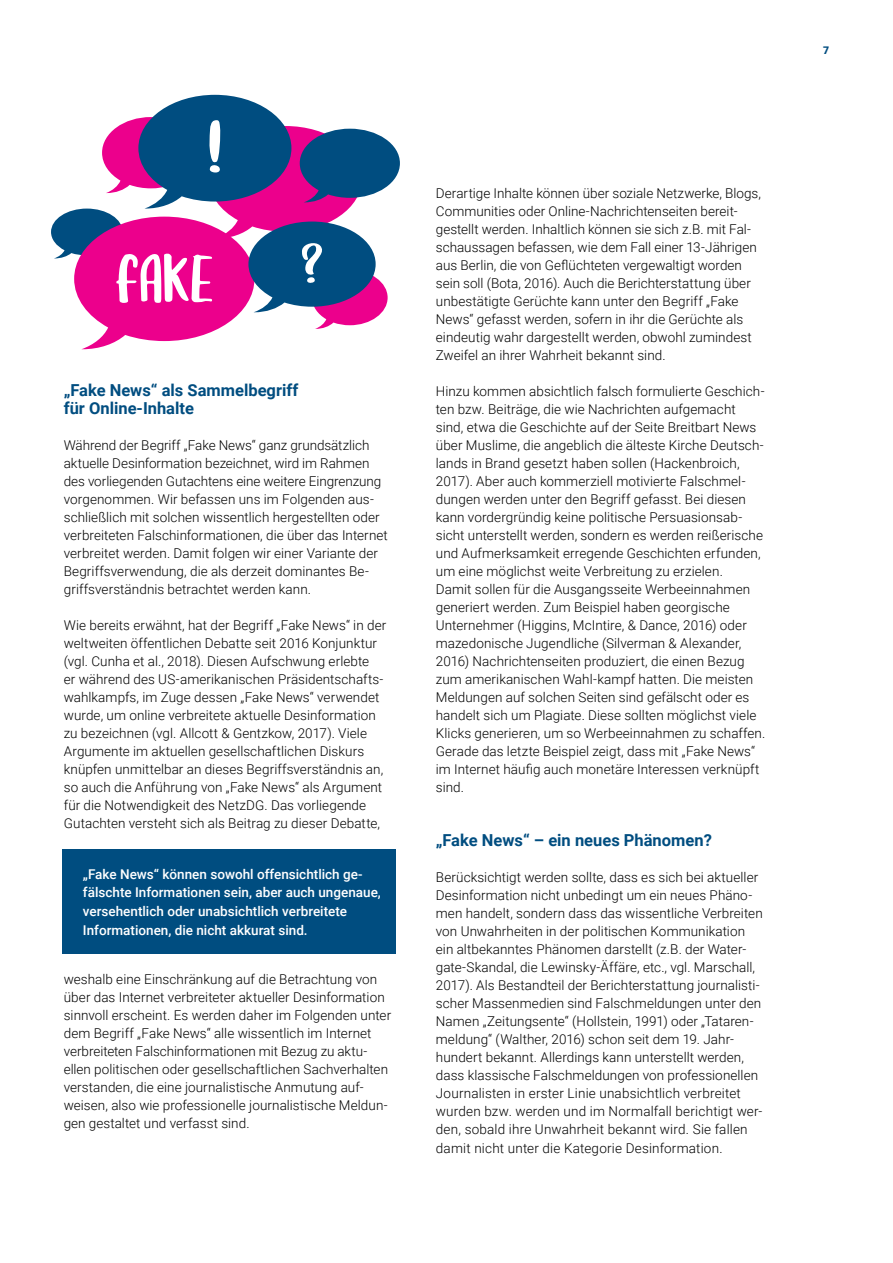
<style>
.page{position:relative;width:893px;height:1263px;background:#fff}
.page>*{position:absolute;margin:0;border:0;box-sizing:border-box;transform-origin:0 0}
.t1{font:75px "Amore";color:#fff}
.t2{font:67.5px "Amore";color:#fff}
.t3{font:57px "Amore";color:#fff}
.t4{font:700 16.5px/18px "Roboto";color:#004d80}
.t5{font:300 13.5px/18px "Roboto";letter-spacing:.005em;color:#000}
.t6{font:500 13.5px/18.8px "Roboto";color:#fff}
.t7{font:900 10.5px "Roboto";color:#004d80}
</style>
<div class="page">
<div style="left:62px;top:849px;width:333px;height:105px;background:#004d80"></div>
<svg style="left:51px;top:95px;width:349px;height:254px"></svg>
<h1 class="t1" style="left:208px;top:122px;width:15px">!</h1>
<h2 class="t2" style="left:115px;top:258px;width:100px">FAKE</h2>
<h3 class="t3" style="left:301px;top:245px;width:24px">?</h3>
<p class="t4" style="left:64px;top:380px;width:236px">„Fake News“ als Sammelbegriff für Online-Inhalte</p>
<p class="t5" style="left:64px;top:436px;width:326px">Während der Begriff „Fake News“ ganz grundsätzlich aktuelle Desinformation bezeichnet, wird im Rahmen des vorliegenden Gutachtens eine weitere Eingrenzung vorgenommen. Wir befassen uns im Folgenden aus&shy;schließlich mit solchen wissentlich hergestellten oder verbreiteten Falschinformationen, die über das Internet verbreitet werden. Damit folgen wir einer Variante der Begriffsverwendung, die als derzeit dominantes Be&shy;griffsverständnis betrachtet werden kann.</p>
<p class="t5" style="left:64px;top:616px;width:324px">Wie bereits erwähnt, hat der Begriff „Fake News“ in der weltweiten öffentlichen Debatte seit 2016 Konjunktur (vgl. Cunha et al., 2018). Diesen Aufschwung erlebte<br>er während des US-amerikanischen Präsidentschafts&shy;wahlkampfs, im Zuge dessen „Fake News“ verwendet wurde, um online verbreitete aktuelle Desinformation zu bezeichnen (vgl. Allcott &amp; Gentzkow, 2017). Viele Argumente im aktuellen gesellschaftlichen Diskurs knüpfen unmittelbar an dieses Begriffsverständnis an, so auch die Anführung von „Fake News“ als Argument für die Notwendigkeit des NetzDG. Das vorliegende Gutachten versteht sich als Beitrag zu dieser Debatte,</p>
<p class="t6" style="left:83px;top:864px;width:299px">„Fake News“ können sowohl offensichtlich ge&shy;fälschte Informationen sein, aber auch ungenaue, versehentlich oder unabsichtlich verbreitete Informationen, die nicht akkurat sind.</p>
<p class="t5" style="left:64px;top:969px;width:329px">weshalb eine Einschränkung auf die Betrachtung von über das Internet verbreiteter aktueller Desinformation sinnvoll erscheint. Es werden daher im Folgenden unter dem Begriff „Fake News“ alle wissentlich im Internet verbreiteten Falschinformationen mit Bezug zu aktu&shy;ellen politischen oder gesellschaftlichen Sachverhalten verstanden, die eine journalistische Anmutung auf&shy;weisen, also wie professionelle journalistische Meldun&shy;gen gestaltet und verfasst sind.</p>
<p class="t5" style="left:436px;top:184px;width:327px">Derartige Inhalte können über soziale Netzwerke, Blogs, Communities oder Online-Nachrichtenseiten bereit&shy;gestellt werden. Inhaltlich können sie sich z.B. mit Fal&shy;schaussagen befassen, wie dem Fall einer 13-Jährigen aus Berlin, die von Geflüchteten vergewaltigt worden sein soll (Bota, 2016). Auch die Berichterstattung über unbestätigte Gerüchte kann unter den Begriff „Fake News“ gefasst werden, sofern in ihr die Gerüchte als eindeutig wahr dargestellt werden, obwohl zumindest Zweifel an ihrer Wahrheit bekannt sind.</p>
<p class="t5" style="left:436px;top:382px;width:331px">Hinzu kommen absichtlich falsch formulierte Geschich&shy;ten bzw. Beiträge, die wie Nachrichten aufgemacht sind, etwa die Geschichte auf der Seite Breitbart News über Muslime, die angeblich die älteste Kirche Deutsch&shy;lands in Brand gesetzt haben sollen (Hackenbroich, 2017). Aber auch kommerziell motivierte Falschmel&shy;dungen werden unter den Begriff gefasst. Bei diesen kann vordergründig keine politische Persuasionsab&shy;sicht unterstellt werden, sondern es werden reißerische und Aufmerksamkeit erregende Geschichten erfunden, um eine möglichst weite Verbreitung zu erzielen.<br>Damit sollen für die Ausgangsseite Werbeeinnahmen generiert werden. Zum Beispiel haben georgische Unternehmer (Higgins, McIntire, &amp; Dance, 2016) oder mazedonische Jugendliche (Silverman &amp; Alexander, 2016) Nachrichtenseiten produziert, die einen Bezug zum amerikanischen Wahl-kampf hatten. Die meisten Meldungen auf solchen Seiten sind gefälscht oder es handelt sich um Plagiate. Diese sollten möglichst viele Klicks generieren, um so Werbeeinnahmen zu schaffen.<br>Gerade das letzte Beispiel zeigt, dass mit „Fake News“ im Internet häufig auch monetäre Interessen verknüpft sind.</p>
<p class="t4" style="left:436px;top:831px;width:278px">„Fake News“ – ein neues Phänomen?</p>
<p class="t5" style="left:436px;top:868px;width:328px">Berücksichtigt werden sollte, dass es sich bei aktueller Desinformation nicht unbedingt um ein neues Phäno&shy;men handelt, sondern dass das wissentliche Verbreiten von Unwahrheiten in der politischen Kommunikation ein altbekanntes Phänomen darstellt (z.B. der Water&shy;gate-Skandal, die Lewinsky-Äffäre, etc., vgl. Marschall, 2017). Als Bestandteil der Berichterstattung journalisti&shy;scher Massenmedien sind Falschmeldungen unter den Namen „Zeitungsente“ (Hollstein, 1991) oder „Tataren&shy;meldung“ (Walther, 2016) schon seit dem 19. Jahr&shy;hundert bekannt. Allerdings kann unterstellt werden, dass klassische Falschmeldungen von professionellen Journalisten in erster Linie unabsichtlich verbreitet wurden bzw. werden und im Normalfall berichtigt wer&shy;den, sobald ihre Unwahrheit bekannt wird. Sie fallen damit nicht unter die Kategorie Desinformation.</p>
<p class="t7" style="left:823px;top:43px;width:8px">7</p>
</div>
